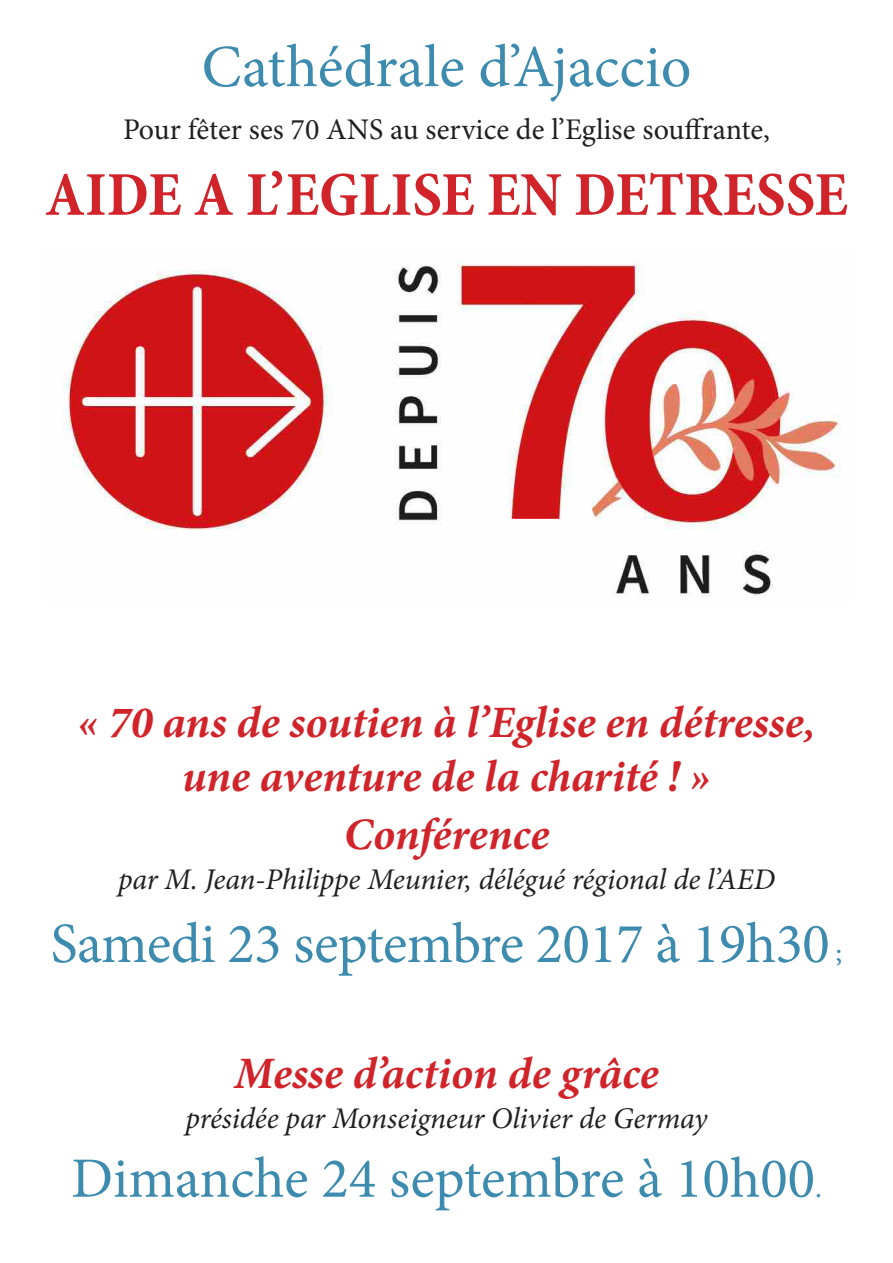
<style>
.page{position:relative;width:893px;height:1263px;background:#fff}
.page>*{position:absolute;margin:0;border:0;box-sizing:border-box;transform-origin:0 0}
.t1{font:700 condensed 63px "Minion Pro";color:#d1232a}
.t2{font:60px "Minion Pro";color:#3d8bae}
.t3{font:57px "Minion Pro";letter-spacing:-.01em;color:#3d8bae}
.t4{font:italic 700 45px/54px "Minion Pro";color:#d1232a;text-align:center}
.t5{font:italic 30px "Minion Pro";letter-spacing:-.005em;color:#231f20}
.t6{font:30px "Minion Pro";color:#231f20}
.s1{font-size:30px}
</style>
<div class="page">
<img style="left:63px;top:259px;width:778px;height:338px">
<p class="t2" style="left:202px;top:27px;width:491px">Cathédrale d’Ajaccio</p>
<p class="t6" style="left:123px;top:109px;width:648px">Pour fêter ses 70 ANS au service de l’Eglise souffrante,</p>
<p class="t1" style="left:45px;top:151px;width:804px">AIDE A L’EGLISE EN DETRESSE</p>
<p class="t4" style="left:77px;top:695px;width:740px">« 70 ans de soutien à l’Eglise en détresse, une aventure de la charité ! »</p>
<p class="t4" style="left:344px;top:807px;width:207px">Conférence</p>
<p class="t5" style="left:118px;top:859px;width:658px">par M. Jean-Philippe Meunier, délégué régional de l’AED</p>
<p class="t3" style="left:51px;top:906px;width:793px">Samedi 23 septembre 2017 à 19h30 <span class="s1">;</span></p>
<p class="t4" style="left:234px;top:1046px;width:426px">Messe d’action de grâce</p>
<p class="t5" style="left:185px;top:1098px;width:524px">présidée par Monseigneur Olivier de Germay</p>
<p class="t3" style="left:71px;top:1140px;width:752px">Dimanche 24 septembre à 10h00<span class="s1">.</span></p>
</div>
